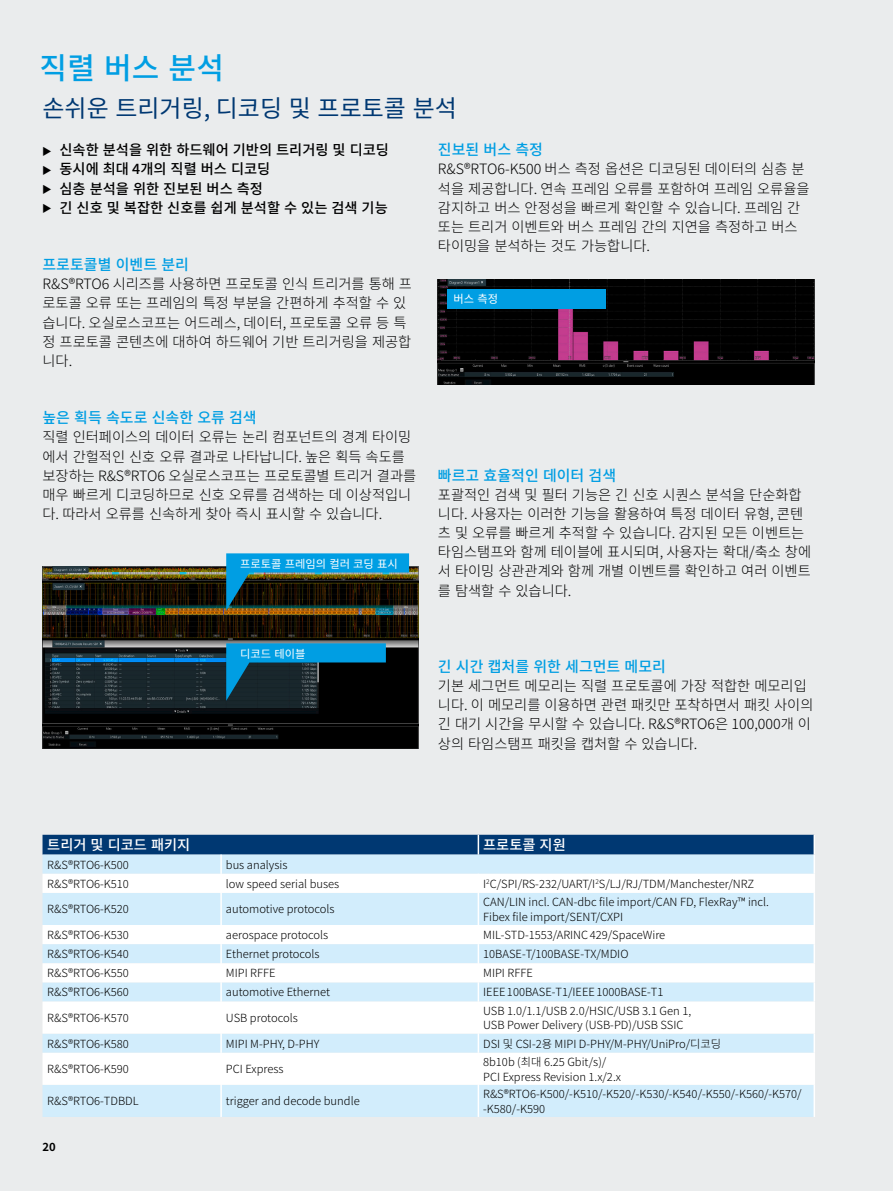
<style>
.page{position:relative;width:893px;height:1191px;background:#eaeced}
.page>*{position:absolute;margin:0;border:0;box-sizing:border-box;transform-origin:0 0}
.Seiten_Headline_20Pt_cyan_IVZ_Applicatio{font:500 30px "Source Han Sans K";color:#009ee3}
.Mittlere_Headline_blau{font:24px "Source Han Sans K";color:#003872}
.Absatzfett_cyan{font:500 15px "Source Han Sans K";color:#009ee3}
.Haupttext_ohne_Abstand{font:300 14.25px/19.2px "Source Han Sans K";color:#000}
.t1{font:500 14.25px "Source Han Sans K";color:#000}
.Tabellenueberschrift{font:500 14.25px "Source Han Sans K";color:#fff}
.Tabelletext{font:300 11.25px/14.7px "Source Han Sans K";color:#000}
.Grafiktext_ohne_Raster{font:11.25px "Source Han Sans K";color:#fff}
.t2{font:700 11.25px "Source Han Sans K";color:#000}
.s1{font-family:"Linotype Universfor RS";font-weight:300;font-size:11.4px}
.s2{font-family:"Linotype Univers 330"}
</style>
<div class="page">
<img style="left:438px;top:280px;width:376px;height:105px">
<img style="left:43px;top:567px;width:376px;height:181px">
<div style="left:43px;top:1084px;width:771px;height:33px;background:#d2edfc"></div>
<svg style="left:43px;top:893px;width:771px;height:191px;background:#eaf6fd"></svg>
<hr style="left:220px;top:893px;width:2px;height:32px;background:#fff">
<hr style="left:478px;top:893px;width:1px;height:32px;background:#fff">
<svg style="left:220px;top:925px;width:2px;height:76px"></svg>
<svg style="left:478px;top:925px;width:1px;height:76px"></svg>
<hr style="left:220px;top:1001px;width:2px;height:32px;background:#fff">
<hr style="left:478px;top:1001px;width:1px;height:32px;background:#fff">
<svg style="left:220px;top:1033px;width:2px;height:19px"></svg>
<svg style="left:478px;top:1033px;width:1px;height:19px"></svg>
<hr style="left:220px;top:1052px;width:2px;height:32px;background:#fff">
<hr style="left:478px;top:1052px;width:1px;height:32px;background:#fff">
<hr style="left:220px;top:1084px;width:2px;height:33px;background:#fff">
<hr style="left:478px;top:1084px;width:1px;height:33px;background:#fff">
<hr style="left:814px;top:893px;width:1px;height:32px;background:#fff">
<svg style="left:814px;top:925px;width:1px;height:76px"></svg>
<hr style="left:814px;top:1001px;width:1px;height:32px;background:#fff">
<svg style="left:814px;top:1033px;width:1px;height:19px"></svg>
<hr style="left:814px;top:1052px;width:1px;height:32px;background:#fff">
<hr style="left:814px;top:1084px;width:1px;height:33px;background:#fff">
<svg style="left:43px;top:834px;width:772px;height:59px;background:#9bb6ce"></svg>
<svg style="left:226px;top:553px;width:183px;height:58px;background:#1d5562"></svg>
<svg style="left:226px;top:643px;width:160px;height:58px;background:#0b4b67"></svg>
<div style="left:447px;top:289px;width:159px;height:19px;background:#009ee3"></div>
<p class="Seiten_Headline_20Pt_cyan_IVZ_Applicatio" style="left:40px;top:51px;width:186px">직렬 버스 분석</p>
<p class="Mittlere_Headline_blau" style="left:43px;top:95px;width:416px">손쉬운 트리거링, 디코딩 및 프로토콜 분석</p>
<p class="t1" style="left:43px;top:142px;width:348px"><span class="s1">▶</span> 신속한 분석을 위한 하드웨어 기반의 트리거링 및 디코딩</p>
<p class="t1" style="left:43px;top:161px;width:229px"><span class="s1">▶</span> 동시에 최대 4개의 직렬 버스 디코딩</p>
<p class="t1" style="left:43px;top:180px;width:222px"><span class="s1">▶</span> 심층 분석을 위한 진보된 버스 측정</p>
<p class="t1" style="left:43px;top:199px;width:347px"><span class="s1">▶</span> 긴 신호 및 복잡한 신호를 쉽게 분석할 수 있는 검색 기능</p>
<p class="Absatzfett_cyan" style="left:438px;top:141px;width:106px">진보된 버스 측정</p>
<p class="Haupttext_ohne_Abstand" style="left:438px;top:160px;width:373px">R&amp;S®RTO6<span class="s2">-</span>K500 버스 측정 옵션은 디코딩된 데이터의 심층 분 석을 제공합니다. 연속 프레임 오류를 포함하여 프레임 오류율을 감지하고 버스 안정성을 빠르게 확인할 수 있습니다. 프레임 간 또는 트리거 이벤트와 버스 프레임 간의 지연을 측정하고 버스 타이밍을 분석하는 것도 가능합니다.</p>
<p class="Absatzfett_cyan" style="left:43px;top:256px;width:148px">프로토콜별 이벤트 분리</p>
<p class="Haupttext_ohne_Abstand" style="left:43px;top:275px;width:371px">R&amp;S®RTO6 시리즈를 사용하면 프로토콜 인식 트리거를 통해 프 로토콜 오류 또는 프레임의 특정 부분을 간편하게 추적할 수 있 습니다. 오실로스코프는 어드레스, 데이터, 프로토콜 오류 등 특 정 프로토콜 콘텐츠에 대하여 하드웨어 기반 트리거링을 제공합 니다.</p>
<p class="Absatzfett_cyan" style="left:43px;top:409px;width:216px">높은 획득 속도로 신속한 오류 검색</p>
<p class="Haupttext_ohne_Abstand" style="left:43px;top:428px;width:375px">직렬 인터페이스의 데이터 오류는 논리 컴포넌트의 경계 타이밍 에서 간헐적인 신호 오류 결과로 나타납니다. 높은 획득 속도를 보장하는 R&amp;S®RTO6 오실로스코프는 프로토콜별 트리거 결과를 매우 빠르게 디코딩하므로 신호 오류를 검색하는 데 이상적입니 다. 따라서 오류를 신속하게 찾아 즉시 표시할 수 있습니다.</p>
<p class="Grafiktext_ohne_Raster" style="left:240px;top:557px;width:159px">프로토콜 프레임의 컬러 코딩 표시</p>
<p class="Grafiktext_ohne_Raster" style="left:240px;top:647px;width:67px">디코드 테이블</p>
<p class="Grafiktext_ohne_Raster" style="left:453px;top:293px;width:46px">버스 측정</p>
<p class="Absatzfett_cyan" style="left:438px;top:467px;width:180px">빠르고 효율적인 데이터 검색</p>
<p class="Haupttext_ohne_Abstand" style="left:438px;top:485px;width:375px">포괄적인 검색 및 필터 기능은 긴 신호 시퀀스 분석을 단순화합 니다. 사용자는 이러한 기능을 활용하여 특정 데이터 유형, 콘텐 츠 및 오류를 빠르게 추적할 수 있습니다. 감지된 모든 이벤트는 타임스탬프와 함께 테이블에 표시되며, 사용자는 확대/축소 창에 서 타이밍 상관관계와 함께 개별 이벤트를 확인하고 여러 이벤트 를 탐색할 수 있습니다.</p>
<p class="Absatzfett_cyan" style="left:438px;top:658px;width:229px">긴 시간 캡처를 위한 세그먼트 메모리</p>
<p class="Haupttext_ohne_Abstand" style="left:438px;top:676px;width:377px">기본 세그먼트 메모리는 직렬 프로토콜에 가장 적합한 메모리입 니다. 이 메모리를 이용하면 관련 패킷만 포착하면서 패킷 사이의 긴 대기 시간을 무시할 수 있습니다. R&amp;S®RTO6은 100,000개 이 상의 타임스탬프 패킷을 캡처할 수 있습니다.</p>
<p class="Tabellenueberschrift" style="left:47px;top:837px;width:145px">트리거 및 디코드 패키지</p>
<p class="Tabellenueberschrift" style="left:483px;top:837px;width:84px">프로토콜 지원</p>
<p class="Tabelletext" style="left:47px;top:857px;width:83px">R&amp;S®RTO6<span class="s2">-</span>K500</p>
<p class="Tabelletext" style="left:226px;top:857px;width:63px">bus analysis</p>
<p class="Tabelletext" style="left:47px;top:876px;width:83px">R&amp;S®RTO6<span class="s2">-</span>K510</p>
<p class="Tabelletext" style="left:226px;top:876px;width:115px">low speed serial buses</p>
<p class="Tabelletext" style="left:483px;top:876px;width:273px">I<sup>2</sup>C/SPI/RS<span class="s2">-</span>232/UART/I<sup>2</sup>S/LJ/RJ/TDM/Manchester/NRZ</p>
<p class="Tabelletext" style="left:47px;top:902px;width:83px">R&amp;S®RTO6<span class="s2">-</span>K520</p>
<p class="Tabelletext" style="left:226px;top:902px;width:110px">automotive protocols</p>
<p class="Tabelletext" style="left:483px;top:895px;width:287px">CAN/LIN incl. CAN<span class="s2">-</span>dbc file import/CAN FD, FlexRay™ incl.<br>Fibex file import/SENT/CXPI</p>
<p class="Tabelletext" style="left:47px;top:927px;width:83px">R&amp;S®RTO6<span class="s2">-</span>K530</p>
<p class="Tabelletext" style="left:226px;top:927px;width:104px">aerospace protocols</p>
<p class="Tabelletext" style="left:483px;top:927px;width:184px">MIL<span class="s2">-</span>STD<span class="s2">-</span>1553/ARINC429/SpaceWire</p>
<p class="Tabelletext" style="left:47px;top:947px;width:83px">R&amp;S®RTO6<span class="s2">-</span>K540</p>
<p class="Tabelletext" style="left:226px;top:947px;width:95px">Ethernet protocols</p>
<p class="Tabelletext" style="left:483px;top:947px;width:147px">10BASE<span class="s2">-</span>T/100BASE<span class="s2">-</span>TX/MDIO</p>
<p class="Tabelletext" style="left:47px;top:966px;width:83px">R&amp;S®RTO6<span class="s2">-</span>K550</p>
<p class="Tabelletext" style="left:226px;top:966px;width:51px">MIPI RFFE</p>
<p class="Tabelletext" style="left:483px;top:966px;width:51px">MIPI RFFE</p>
<p class="Tabelletext" style="left:47px;top:985px;width:83px">R&amp;S®RTO6<span class="s2">-</span>K560</p>
<p class="Tabelletext" style="left:226px;top:985px;width:106px">automotive Ethernet</p>
<p class="Tabelletext" style="left:483px;top:985px;width:182px">IEEE100BASE<span class="s2">-</span>T1/IEEE1000BASE<span class="s2">-</span>T1</p>
<p class="Tabelletext" style="left:47px;top:1010px;width:83px">R&amp;S®RTO6<span class="s2">-</span>K570</p>
<p class="Tabelletext" style="left:226px;top:1010px;width:73px">USB protocols</p>
<p class="Tabelletext" style="left:483px;top:1003px;width:210px">USB 1.0/1.1/USB 2.0/HSIC/USB 3.1 Gen 1,</p>
<p class="Tabelletext" style="left:483px;top:1018px;width:202px">USB Power Delivery (USB<span class="s2">-</span>PD)/USB SSIC</p>
<p class="Tabelletext" style="left:47px;top:1036px;width:83px">R&amp;S®RTO6<span class="s2">-</span>K580</p>
<p class="Tabelletext" style="left:226px;top:1036px;width:95px">MIPI M<span class="s2">-</span>PHY, D<span class="s2">-</span>PHY</p>
<p class="Tabelletext" style="left:483px;top:1036px;width:240px">DSI 및 CSI<span class="s2">-</span>2용 MIPI D<span class="s2">-</span>PHY/M<span class="s2">-</span>PHY/UniPro/디코딩</p>
<p class="Tabelletext" style="left:47px;top:1062px;width:83px">R&amp;S®RTO6<span class="s2">-</span>K590</p>
<p class="Tabelletext" style="left:226px;top:1062px;width:59px">PCI Express</p>
<p class="Tabelletext" style="left:483px;top:1054px;width:125px">8b10b (최대 6.25 Gbit/s)/</p>
<p class="Tabelletext" style="left:483px;top:1069px;width:139px">PCI Express Revision 1.x/2.x</p>
<p class="Tabelletext" style="left:47px;top:1094px;width:93px">R&amp;S®RTO6<span class="s2">-</span>TDBDL</p>
<p class="Tabelletext" style="left:226px;top:1094px;width:135px">trigger and decode bundle</p>
<p class="t2" style="left:43px;top:1140px;width:15px">20</p>
<p class="Tabelletext" style="left:483px;top:1086px;width:320px">R&amp;S®RTO6<span class="s2">-</span>K500/<span class="s2">-</span>K510/<span class="s2">-</span>K520/<span class="s2">-</span>K530/<span class="s2">-</span>K540/<span class="s2">-</span>K550/<span class="s2">-</span>K560/<span class="s2">-</span>K570/</p>
<p class="Tabelletext" style="left:483px;top:1101px;width:63px"><span class="s2">-</span>K580/<span class="s2">-</span>K590</p>
</div>
